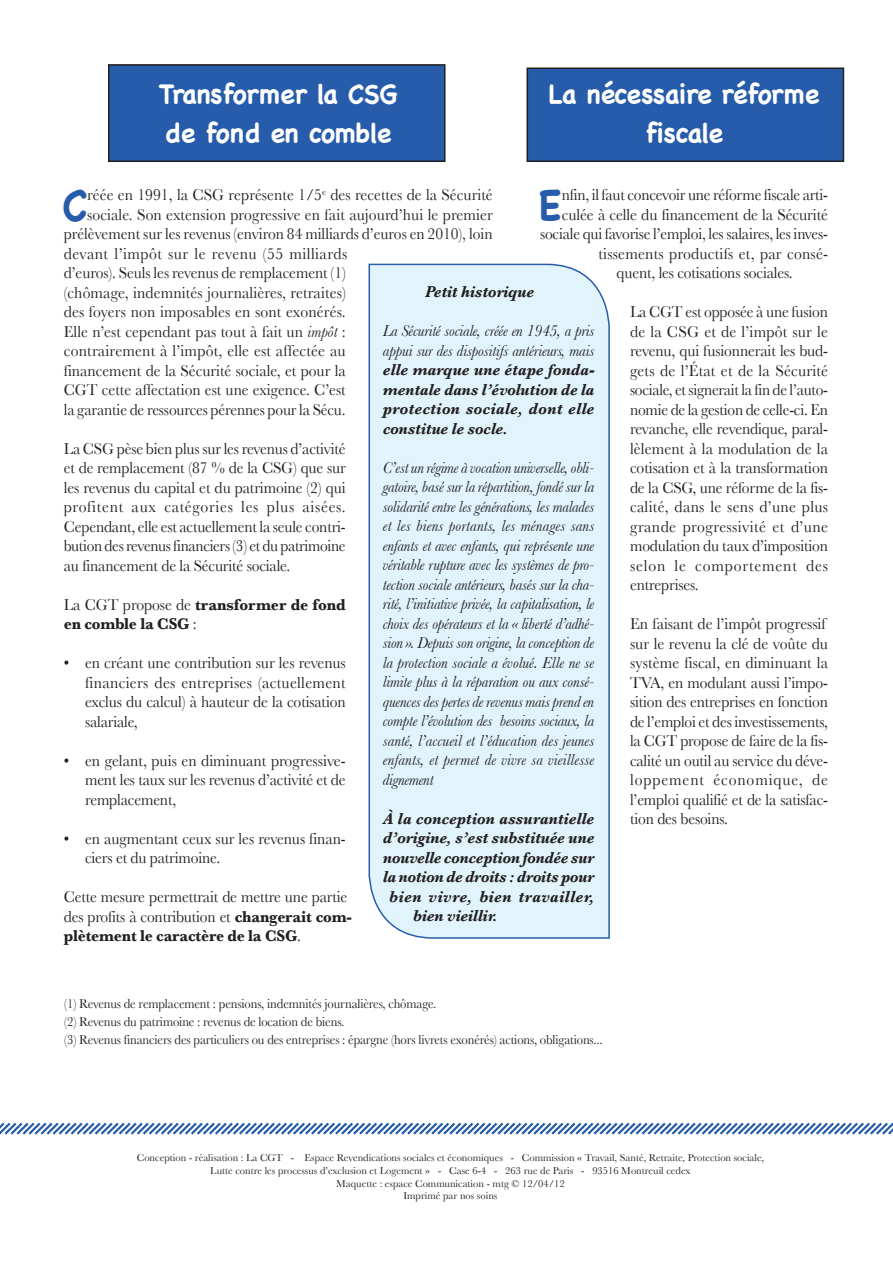
<style>
.page{position:relative;width:893px;height:1263px;background:#fff}
.page>*{position:absolute;margin:0;border:0;box-sizing:border-box;transform-origin:0 0}
.texte{font:700 44.1px "Chalkboard";color:#275caa;scale:.94 1}
.titre_fiche{font:700 27px/39px "Chalkboard";letter-spacing:-.015em;color:#fff;text-align:center}
.texte-2{font:16.5px/19.5px "Baskerville";letter-spacing:-.005em;color:#231f20;text-align:justify;scale:.94 1}
.texte-3{font:italic 16.5px/19.5px "Baskerville";letter-spacing:.01em;color:#231f20;text-align:justify;scale:.94 1}
.texte-4{font:16.5px/19.5px "Baskerville";letter-spacing:-.005em;color:#231f20;scale:.95 1}
.texte-5{font:italic 700 16.5px/19.5px "Baskerville";letter-spacing:-.01em;color:#231f20;text-align:justify;scale:.95 1}
.texte-6{font:italic 700 16.5px "Baskerville";letter-spacing:-.01em;color:#231f20;scale:.94 1}
.texte-7{font:700 16.5px/19.5px "Baskerville";letter-spacing:-.005em;color:#231f20;scale:.95 1}
.texte-8{font:16.5px "Baskerville";letter-spacing:-.005em;color:#231f20;scale:.93 1}
.texte-9{font:16.5px "Baskerville";letter-spacing:.03em;color:#231f20;scale:.95 1}
.texte-10{font:16.5px "Baskerville";letter-spacing:.015em;color:#231f20;scale:.95 1}
.texte-11{font:italic 700 16.5px "Baskerville";letter-spacing:-.01em;color:#231f20;scale:.93 1}
.texte-12{font:italic 700 16.5px "Baskerville";letter-spacing:.025em;color:#231f20;scale:.95 1}
.texte-13{font:13.5px "Baskerville";letter-spacing:-.01em;color:#231f20;scale:.94 1}
.t1{font:10.5px/12.6px "Baskerville";color:#231f20;text-align:center}
.s1{font-style:italic}
.s2{font-weight:400}
.s3{font-weight:700}
</style>
<div class="page">
<div style="left:109px;top:65px;width:336px;height:96px;background:#275caa"></div>
<div style="left:108px;top:64px;width:338px;height:98px;border:2px solid #231f20"></div>
<div style="left:527px;top:68px;width:316px;height:93px;background:#275caa"></div>
<div style="left:526px;top:68px;width:318px;height:94px;border:2px solid #231f20"></div>
<div style="left:368px;top:263px;width:242px;height:676px;background:#e1f4fc"></div>
<svg style="left:0;top:1122px;width:893px;height:13px"></svg>
<p class="titre_fiche" style="left:159px;top:74px;width:240px;text-align:left">Transformer la CSG de fond en comble</p>
<p class="titre_fiche" style="left:549px;top:74px;width:272px">La nécessaire réforme fiscale</p>
<p class="texte" style="left:62px;top:179px;width:28px">C</p>
<p class="texte-2" style="left:87px;top:185px;width:433px">réée en 1991, la CSG représente 1/5<sup>e</sup> des recettes de la Sécurité</p>
<p class="texte" style="left:538px;top:179px;width:27px">E</p>
<p class="texte-2" style="left:562px;top:185px;width:285px">nfin, il faut concevoir une réforme fiscale arti-</p>
<p class="texte-4" style="left:87px;top:205px;width:428px">sociale. Son extension progressive en fait aujourd’hui le premier</p>
<p class="texte-2" style="left:64px;top:224px;width:458px">prélèvement sur les revenus (environ 84 milliards d’euros en 2010), loin</p>
<p class="texte-9" style="left:64px;top:244px;width:300px">devant l’impôt sur le revenu (55 milliards</p>
<p class="texte-2" style="left:64px;top:263px;width:301px">d’euros). Seuls les revenus de remplacement (1)</p>
<p class="texte-4" style="left:64px;top:283px;width:298px">(chômage, indemnités journalières, retraites)</p>
<p class="texte-4" style="left:64px;top:302px;width:298px">des foyers non imposables en sont exonérés.</p>
<p class="texte-2" style="left:64px;top:322px;width:301px">Elle n’est cependant pas tout à fait un <span class="s1">impôt</span> :</p>
<p class="texte-4" style="left:64px;top:341px;width:298px">contrairement à l’impôt, elle est affectée au</p>
<p class="texte-2" style="left:64px;top:361px;width:301px">financement de la Sécurité sociale, et pour la</p>
<p class="texte-2" style="left:64px;top:380px;width:301px">CGT cette affectation est une exigence. C’est</p>
<p class="texte-8" style="left:64px;top:400px;width:305px">la garantie de ressources pérennes pour la Sécu.</p>
<p class="texte-2" style="left:64px;top:439px;width:302px">La CSG pèse bien plus sur les revenus d’activité et de remplacement (87 % de la CSG) que sur les revenus du capital et du patrimoine (2) qui profitent aux catégories les plus aisées.<br>Cependant, elle est actuellement la seule contri&shy;bution des revenus financiers (3) et du patrimoine au financement de la Sécurité sociale.</p>
<p class="texte-7" style="left:64px;top:595px;width:298px"><span class="s2">La CGT propose de</span> transformer de fond en comble la CSG <span class="s2">:</span></p>
<p class="texte-2" style="left:85px;top:653px;width:279px;text-indent:-21px">• en créant une contribution sur les revenus financiers des entreprises (actuellement exclus du calcul) à hauteur de la cotisation salariale,</p>
<p class="texte-2" style="left:85px;top:751px;width:279px;text-indent:-21px">• en gelant, puis en diminuant progressive&shy;ment les taux sur les revenus d’activité et de remplacement,</p>
<p class="texte-2" style="left:85px;top:829px;width:279px;text-indent:-21px">• en augmentant ceux sur les revenus finan&shy;ciers et du patrimoine.</p>
<p class="texte-2" style="left:64px;top:887px;width:308px;text-align:left">Cette mesure permettrait de mettre une partie des profits à contribution et <span class="s3">changerait com&shy;plètement le caractère de la CSG</span>.</p>
<p class="texte-4" style="left:562px;top:205px;width:282px">culée à celle du financement de la Sécurité</p>
<p class="texte-2" style="left:540px;top:224px;width:308px">sociale qui favorise l’emploi, les salaires, les inves-</p>
<p class="texte-10" style="left:598px;top:244px;width:243px">tissements productifs et, par consé-</p>
<p class="texte-2" style="left:616px;top:263px;width:189px">quent, les cotisations sociales.</p>
<p class="texte-2" style="left:630px;top:302px;width:212px">La CGT est opposée à une fusion de la CSG et de l’impôt sur le revenu, qui fusionnerait les bud&shy;gets de l’État et de la Sécurité sociale, et signerait la fin de l’auto&shy;nomie de la gestion de celle-ci. En revanche, elle revendique, paral&shy;lèlement à la modulation de la cotisation et à la transformation de la CSG, une réforme de la fis&shy;calité, dans le sens d’une plus grande progressivité et d’une modulation du taux d’imposition selon le comportement des entreprises.</p>
<p class="texte-4" style="left:630px;top:614px;width:210px">En faisant de l’impôt progressif sur le revenu la clé de voûte du système fiscal, en diminuant la<br>TVA, en modulant aussi l’impo&shy;sition des entreprises en fonction de l’emploi et des investissements, la CGT propose de faire de la fis&shy;calité un outil au service du déve&shy;loppement économique, de l’emploi qualifié et de la satisfac&shy;tion des besoins.</p>
<p class="texte-6" style="left:425px;top:282px;width:117px">Petit historique</p>
<p class="texte-5" style="left:383px;top:321px;width:224px"><span class="s2">La Sécurité sociale, créée en 1945, a pris appui sur des dispositifs antérieurs, mais </span>elle marque une étape fonda&shy;mentale dans l’évolution de la protection sociale, dont elle constitue le socle.</p>
<p class="texte-3" style="left:383px;top:458px;width:227px">C’est un régime à vocation universelle, obli&shy;gatoire, basé sur la répartition, fondé sur la solidarité entre les générations, les malades et les biens portants, les ménages sans enfants et avec enfants, qui représente une véritable rupture avec les systèmes de pro&shy;tection sociale antérieurs, basés sur la cha&shy;rité, l’initiative privée, la capitalisation, le choix des opérateurs et la « liberté d’adhé&shy;sion ». Depuis son origine, la conception de la protection sociale a évolué. Elle ne se limite plus à la réparation ou aux consé&shy;quences des pertes de revenus mais prend en compte l’évolution des besoins sociaux, la santé, l’accueil et l’éducation des jeunes enfants, et permet de vivre sa vieillesse dignement</p>
<p class="texte-5" style="left:383px;top:809px;width:224px">À la conception assurantielle</p>
<p class="texte-6" style="left:383px;top:828px;width:227px">d’origine, s’est substituée une</p>
<p class="texte-6" style="left:383px;top:848px;width:226px">nouvelle conception fondée sur</p>
<p class="texte-11" style="left:383px;top:867px;width:229px">la notion de droits : droits pour</p>
<p class="texte-12" style="left:389px;top:887px;width:218px">bien vivre, bien travailler,</p>
<p class="texte-6" style="left:413px;top:906px;width:92px">bien vieillir.</p>
<p class="texte-13" style="left:64px;top:996px;width:397px">(1) Revenus de remplacement : pensions, indemnités journalières, chômage.</p>
<p class="texte-13" style="left:64px;top:1014px;width:300px">(2) Revenus du patrimoine : revenus de location de biens.</p>
<p class="texte-13" style="left:64px;top:1032px;width:574px">(3) Revenus financiers des particuliers ou des entreprises : épargne (hors livrets exonérés) actions, obligations...</p>
<p class="t1" style="left:137px;top:1151px;width:629px">Conception - réalisation : La CGT - Espace Revendications sociales et économiques - Commission « Travail, Santé, Retraite, Protection sociale,<br>Lutte contre les processus d’exclusion et Logement » - Case 6-4 - 263 rue de Paris - 93516 Montreuil cedex</p>
<p class="t1" style="left:336px;top:1177px;width:230px">Maquette : espace Communication - mtg © 12/04/12</p>
<p class="t1" style="left:403px;top:1189px;width:95px">Imprimé par nos soins</p>
</div>
